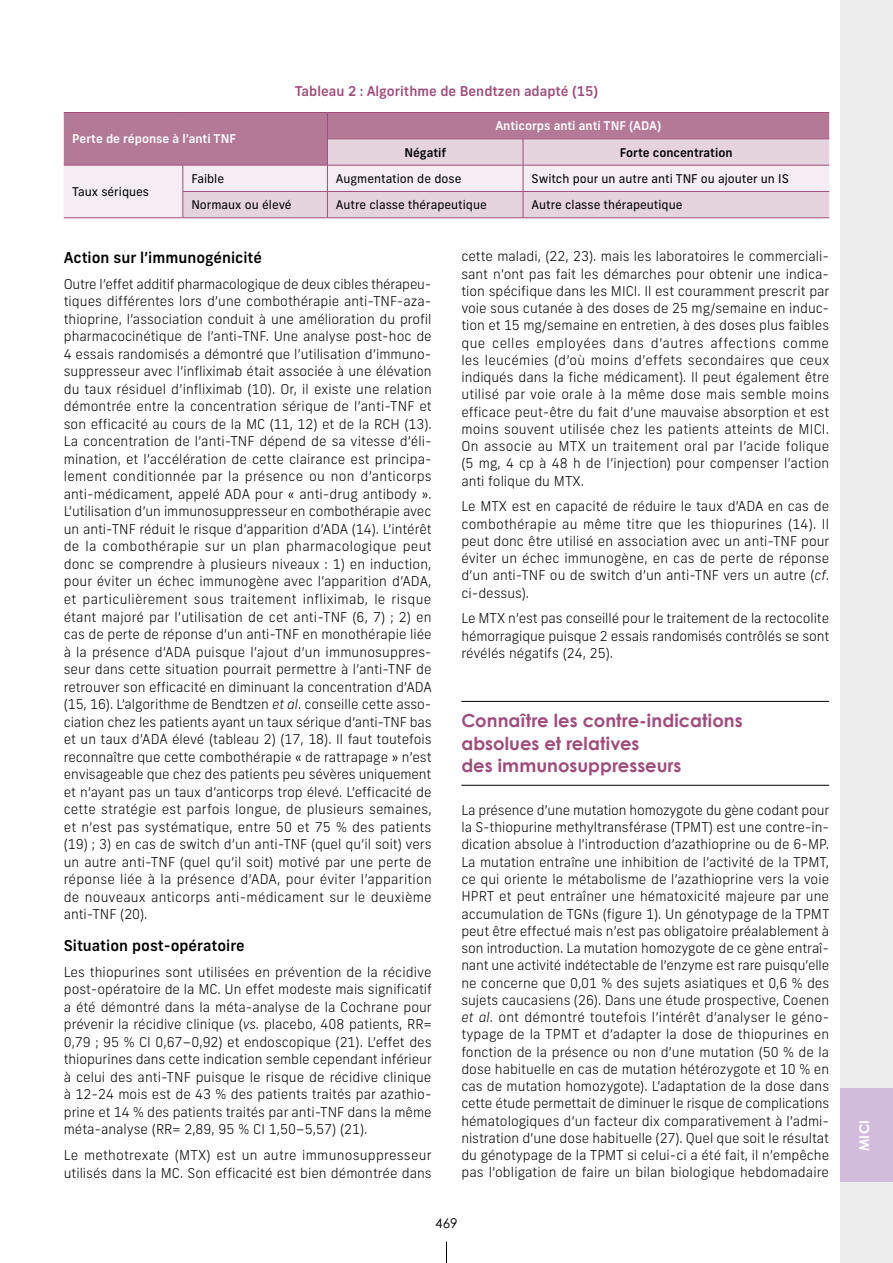
<style>
.page{position:relative;width:893px;height:1263px;background:#fff}
.page>*{position:absolute;margin:0;border:0;box-sizing:border-box;transform-origin:0 0}
.t1{font:700 18px/22.5px "Century Gothic";letter-spacing:.005em;color:#9f4d7a}
.t2{font:500 15px "New Frank";color:#000}
.t3{font:300 13.5px/17.5px "New Frank";color:#000;text-align:justify}
.t4{font:500 13.5px "New Frank";color:#9f4d7a}
.t5{font:700 13.5px "Century Gothic";color:#fff}
.t6{font:13.5px "Century Gothic";color:#000}
.t7{font:12px "New Frank";color:#000}
.t8{font:500 12px "New Frank";color:#fff}
.t9{font:500 12px "New Frank";color:#000}
.s1{font-style:italic}
</style>
<div class="page">
<div style="left:840px;top:0;width:53px;height:1263px;background:#ededed"></div>
<svg style="left:446px;top:1242px;width:1px;height:21px"></svg>
<div style="left:840px;top:1089px;width:53px;height:93px;background:#d1bcdc"></div>
<hr style="left:461px;top:701px;width:368px;height:1px;background:#000">
<hr style="left:461px;top:785px;width:368px;height:1px;background:#000">
<hr style="left:64px;top:112px;width:119px;height:1px;background:#9f4d7a">
<hr style="left:183px;top:112px;width:144px;height:1px;background:#9f4d7a">
<hr style="left:327px;top:112px;width:196px;height:1px;background:#9f4d7a">
<hr style="left:523px;top:112px;width:306px;height:1px;background:#9f4d7a">
<svg style="left:64px;top:113px;width:765px;height:105px;background:#d7b8c9"></svg>
<hr style="left:183px;top:217px;width:144px;height:1px;background:#9f4d7a">
<hr style="left:327px;top:217px;width:196px;height:1px;background:#9f4d7a">
<hr style="left:523px;top:217px;width:306px;height:1px;background:#9f4d7a">
<p class="t8" style="left:72px;top:132px;width:165px">Perte de réponse à l’anti TNF</p>
<p class="t4" style="left:295px;top:82px;width:305px">Tableau 2 : Algorithme de Bendtzen adapté (15)</p>
<p class="t8" style="left:495px;top:118px;width:167px">Anticorps anti anti TNF (ADA)</p>
<p class="t9" style="left:404px;top:145px;width:43px">Négatif</p>
<p class="t9" style="left:620px;top:145px;width:114px">Forte concentration</p>
<p class="t7" style="left:72px;top:184px;width:78px">Taux sériques</p>
<p class="t7" style="left:191px;top:171px;width:34px">Faible</p>
<p class="t7" style="left:336px;top:171px;width:127px">Augmentation de dose</p>
<p class="t7" style="left:531px;top:171px;width:259px">Switch pour un autre anti TNF ou ajouter un IS</p>
<p class="t7" style="left:191px;top:197px;width:102px">Normaux ou élevé</p>
<p class="t7" style="left:336px;top:197px;width:152px">Autre classe thérapeutique</p>
<p class="t7" style="left:531px;top:197px;width:152px">Autre classe thérapeutique</p>
<p class="t2" style="left:64px;top:248px;width:200px">Action sur l’immunogénicité</p>
<p class="t3" style="left:64px;top:275px;width:370px">Outre l’effet additif pharmacologique de deux cibles thérapeu&shy;tiques différentes lors d’une combothérapie anti-TNF-aza&shy;thioprine, l’association conduit à une amélioration du profil pharmacocinétique de l’anti-TNF. Une analyse post-hoc de 4 essais randomisés a démontré que l’utilisation d’immuno&shy;suppresseur avec l’infliximab était associée à une élévation du taux résiduel d’infliximab (10). Or, il existe une relation démontrée entre la concentration sérique de l’anti-TNF et son efficacité au cours de la MC (11, 12) et de la RCH (13).<br>La concentration de l’anti-TNF dépend de sa vitesse d’éli&shy;mination, et l’accélération de cette clairance est principa&shy;lement conditionnée par la présence ou non d’anticorps anti-médicament, appelé ADA pour « anti-drug antibody ».<br>L’utilisation d’un immunosuppresseur en combothérapie avec un anti-TNF réduit le risque d’apparition d’ADA (14). L’intérêt de la combothérapie sur un plan pharmacologique peut donc se comprendre à plusieurs niveaux : 1) en induction, pour éviter un échec immunogène avec l’apparition d’ADA, et particulièrement sous traitement infliximab, le risque étant majoré par l’utilisation de cet anti-TNF (6, 7) ; 2) en cas de perte de réponse d’un anti-TNF en monothérapie liée à la présence d’ADA puisque l’ajout d’un immunosuppres&shy;seur dans cette situation pourrait permettre à l’anti-TNF de retrouver son efficacité en diminuant la concentration d’ADA (15, 16). L’algorithme de Bendtzen <span class="s1">et al</span>. conseille cette asso&shy;ciation chez les patients ayant un taux sérique d’anti-TNF bas et un taux d’ADA élevé (tableau 2) (17, 18). Il faut toutefois reconnaître que cette combothérapie « de rattrapage » n’est envisageable que chez des patients peu sévères uniquement et n’ayant pas un taux d’anticorps trop élevé. L’efficacité de cette stratégie est parfois longue, de plusieurs semaines, et n’est pas systématique, entre 50 et 75 % des patients (19) ; 3) en cas de switch d’un anti-TNF (quel qu’il soit) vers un autre anti-TNF (quel qu’il soit) motivé par une perte de réponse liée à la présence d’ADA, pour éviter l’apparition de nouveaux anticorps anti-médicament sur le deuxième anti-TNF (20).</p>
<p class="t2" style="left:64px;top:936px;width:182px">Situation post-opératoire</p>
<p class="t3" style="left:64px;top:963px;width:370px">Les thiopurines sont utilisées en prévention de la récidive post-opératoire de la MC. Un effet modeste mais significatif a été démontré dans la méta-analyse de la Cochrane pour prévenir la récidive clinique (<span class="s1">vs.</span> placebo, 408 patients, RR= 0,79 ; 95 % CI 0,67–0,92) et endoscopique (21). L’effet des thiopurines dans cette indication semble cependant inférieur à celui des anti-TNF puisque le risque de récidive clinique à 12-24 mois est de 43 % des patients traités par azathio&shy;prine et 14 % des patients traités par anti-TNF dans la même méta-analyse (RR= 2,89, 95 % CI 1,50–5,57) (21).</p>
<p class="t3" style="left:64px;top:1147px;width:369px">Le methotrexate (MTX) est un autre immunosuppresseur utilisés dans la MC. Son efficacité est bien démontrée dans</p>
<p class="t3" style="left:461px;top:248px;width:370px">cette maladi, (22, 23). mais les laboratoires le commerciali&shy;sant n’ont pas fait les démarches pour obtenir une indica&shy;tion spécifique dans les MICI. Il est couramment prescrit par voie sous cutanée à des doses de 25 mg/semaine en induc&shy;tion et 15 mg/semaine en entretien, à des doses plus faibles que celles employées dans d’autres affections comme les leucémies (d’où moins d’effets secondaires que ceux indiqués dans la fiche médicament). Il peut également être utilisé par voie orale à la même dose mais semble moins efficace peut-être du fait d’une mauvaise absorption et est moins souvent utilisée chez les patients atteints de MICI.<br>On associe au MTX un traitement oral par l’acide folique (5 mg, 4 cp à 48 h de l’injection) pour compenser l’action anti folique du MTX.</p>
<p class="t3" style="left:461px;top:498px;width:370px">Le MTX est en capacité de réduire le taux d’ADA en cas de combothérapie au même titre que les thiopurines (14). Il peut donc être utilisé en association avec un anti-TNF pour éviter un échec immunogène, en cas de perte de réponse d’un anti-TNF ou de switch d’un anti-TNF vers un autre (<span class="s1">cf</span>. ci-dessus).</p>
<p class="t3" style="left:461px;top:610px;width:369px">Le MTX n’est pas conseillé pour le traitement de la rectocolite hémorragique puisque 2 essais randomisés contrôlés se sont révélés négatifs (24, 25).</p>
<h1 class="t1" style="left:461px;top:709px;width:283px">Connaître les contre-indications absolues et relatives<br>des immunosuppresseurs</h1>
<p class="t3" style="left:461px;top:801px;width:370px">La présence d’une mutation homozygote du gène codant pour la S-thiopurine methyltransférase (TPMT) est une contre-in&shy;dication absolue à l’introduction d’azathioprine ou de 6-MP.<br>La mutation entraîne une inhibition de l’activité de la TPMT, ce qui oriente le métabolisme de l’azathioprine vers la voie HPRT et peut entraîner une hématoxicité majeure par une accumulation de TGNs (figure 1). Un génotypage de la TPMT peut être effectué mais n’est pas obligatoire préalablement à son introduction. La mutation homozygote de ce gène entraî&shy;nant une activité indétectable de l’enzyme est rare puisqu’elle ne concerne que 0,01 % des sujets asiatiques et 0,6 % des sujets caucasiens (26). Dans une étude prospective, Coenen <span class="s1">et al.</span> ont démontré toutefois l’intérêt d’analyser le géno&shy;typage de la TPMT et d’adapter la dose de thiopurines en fonction de la présence ou non d’une mutation (50 % de la dose habituelle en cas de mutation hétérozygote et 10 % en cas de mutation homozygote). L’adaptation de la dose dans cette étude permettait de diminuer le risque de complications hématologiques d’un facteur dix comparativement à l’admi&shy;nistration d’une dose habituelle (27). Quel que soit le résultat du génotypage de la TPMT si celui-ci a été fait, il n’empêche pas l’obligation de faire un bilan biologique hebdomadaire</p>
<p class="t6" style="left:435px;top:1214px;width:24px">469</p>
<p class="t5" style="left:854px;top:1151px;width:33px;rotate:-90deg">MICI</p>
</div>
